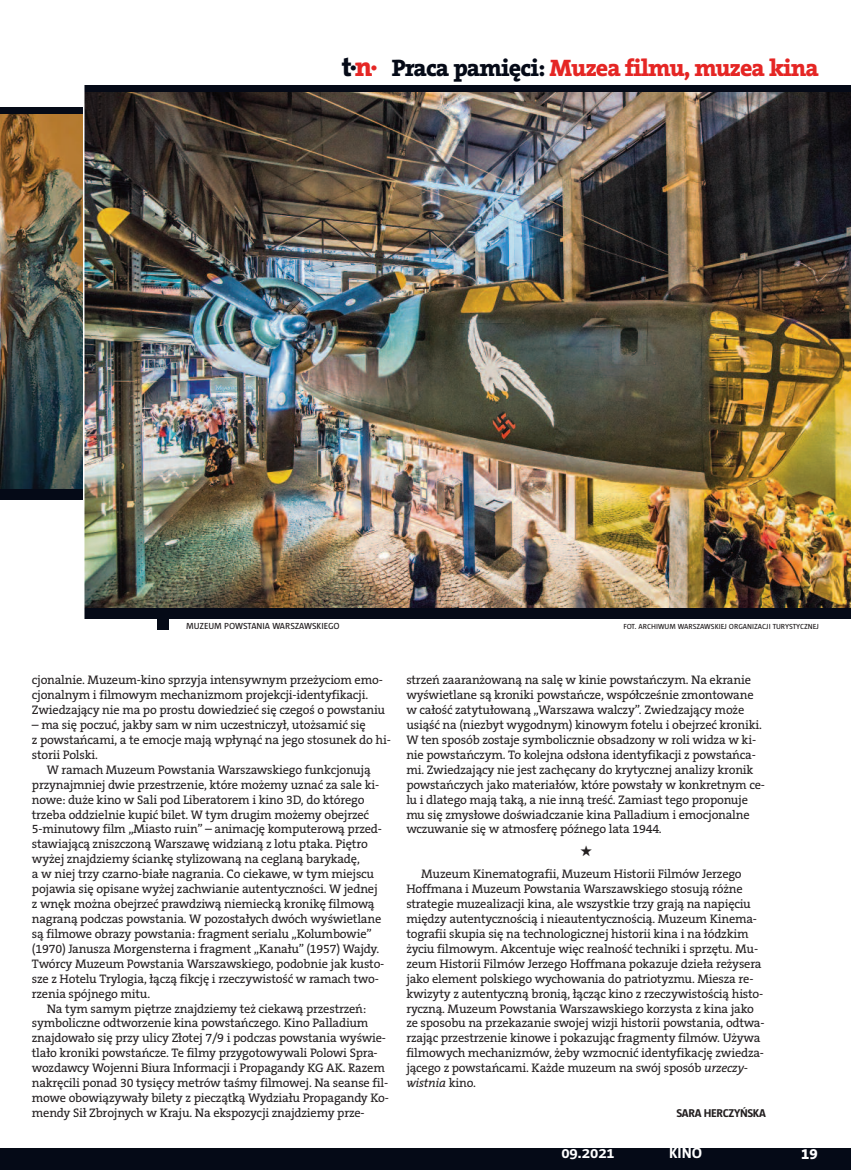
<style>
.page{position:relative;width:851px;height:1170px;background:#fff}
.page>*{position:absolute;margin:0;border:0;box-sizing:border-box;transform-origin:0 0}
.t1{font:800 24px "The Serif CE";letter-spacing:-.04em;color:#e52624}
.t2{font:700 15px "Tazzer Text East";color:#fff}
.t3{font:800 15px "The Serif CE";color:#fff}
.t4{font:12.45px/14.9px "The Serif CE";letter-spacing:-.015em;color:#231f20}
.t5{font:700 11.55px "Tazzer Text East";letter-spacing:-.03em;color:#231f20}
.t6{font:9px "Tazzer Text East";color:#231f20}
.t7{font:7.5px "Tazzer Text East";color:#231f20}
.s1{font-size:27px;color:#050a17}
.s2{font-size:27px}
.s3{color:#050a17}
.s4{font-style:italic}
</style>
<div class="page">
<div style="left:0;top:1148px;width:850px;height:21px;background:#050a17"></div>
<img style="left:0;top:113px;width:83px;height:376px">
<img style="left:84px;top:91px;width:766px;height:517px">
<div style="left:0;top:107px;width:84px;height:6px;background:#050a17"></div>
<div style="left:84px;top:85px;width:766px;height:6px;background:#050a17"></div>
<div style="left:0;top:489px;width:84px;height:11px;background:#050a17"></div>
<div style="left:84px;top:608px;width:766px;height:11px;background:#050a17"></div>
<div style="left:157px;top:618px;width:11px;height:11px;background:#050a17"></div>
<hr style="left:83px;top:70px;width:1px;height:559px;background:#fff">
<p class="t1" style="left:342px;top:55px;width:478px"><span class="s1">t·</span><span class="s2">n·</span> <span class="s3">Praca pamięci:</span> Muzea filmu, muzea kina</p>
<p class="t6" style="left:186px;top:623px;width:155px">MUZEUM POWSTANIA WARSZAWSKIEGO</p>
<p class="t7" style="left:623px;top:624px;width:197px">FOT. ARCHIWUM WARSZAWSKIEJ ORGANIZACJI TURYSTYCZNEJ</p>
<p class="t4" style="left:32px;top:673px;width:355px">cjonalnie. Muzeum-kino sprzyja intensywnym przeżyciom emo&shy;cjonalnym i filmowym mechanizmom projekcji-identyfikacji.<br>Zwiedzający nie ma po prostu dowiedzieć się czegoś o powstaniu</p>
<p class="t4" style="left:32px;top:717px;width:335px">– ma się poczuć, jakby sam w nim uczestniczył, utożsamić się</p>
<p class="t4" style="left:32px;top:732px;width:360px">z powstańcami, a te emocje mają wpłynąć na jego stosunek do hi-</p>
<p class="t4" style="left:32px;top:747px;width:67px">storii Polski.</p>
<p class="t4" style="left:47px;top:762px;width:325px">W ramach Muzeum Powstania Warszawskiego funkcjonują</p>
<p class="t4" style="left:32px;top:777px;width:349px">przynajmniej dwie przestrzenie, które możemy uznać za sale ki-</p>
<p class="t4" style="left:32px;top:792px;width:334px">nowe: duże kino w Sali pod Liberatorem i kino 3D, do którego</p>
<p class="t4" style="left:32px;top:807px;width:339px">trzeba oddzielnie kupić bilet. W tym drugim możemy obejrzeć</p>
<p class="t4" style="left:32px;top:822px;width:351px">5-minutowy film „Miasto ruin” – animację komputerową przed-</p>
<p class="t4" style="left:32px;top:837px;width:337px">stawiającą zniszczoną Warszawę widzianą z lotu ptaka. Piętro</p>
<p class="t4" style="left:32px;top:852px;width:329px">wyżej znajdziemy ściankę stylizowaną na ceglaną barykadę,</p>
<p class="t4" style="left:32px;top:867px;width:344px">a w niej trzy czarno-białe nagrania. Co ciekawe, w tym miejscu</p>
<p class="t4" style="left:32px;top:881px;width:347px">pojawia się opisane wyżej zachwianie autentyczności. W jednej</p>
<p class="t4" style="left:32px;top:896px;width:344px">z wnęk można obejrzeć prawdziwą niemiecką kronikę filmową</p>
<p class="t4" style="left:32px;top:911px;width:351px">nagraną podczas powstania. W pozostałych dwóch wyświetlane</p>
<p class="t4" style="left:32px;top:926px;width:341px">są filmowe obrazy powstania: fragment serialu „Kolumbowie”</p>
<p class="t4" style="left:32px;top:941px;width:349px">(1970) Janusza Morgensterna i fragment „Kanału” (1957) Wajdy.</p>
<p class="t4" style="left:32px;top:956px;width:354px">Twórcy Muzeum Powstania Warszawskiego, podobnie jak kusto-</p>
<p class="t4" style="left:32px;top:971px;width:348px">sze z Hotelu Trylogia, łączą fikcję i rzeczywistość w ramach two-</p>
<p class="t4" style="left:32px;top:986px;width:120px">rzenia spójnego mitu.</p>
<p class="t4" style="left:47px;top:1001px;width:321px">Na tym samym piętrze znajdziemy też ciekawą przestrzeń:</p>
<p class="t4" style="left:32px;top:1016px;width:338px">symboliczne odtworzenie kina powstańczego. Kino Palladium</p>
<p class="t4" style="left:32px;top:1031px;width:355px">znajdowało się przy ulicy Złotej 7/9 i podczas powstania wyświe-</p>
<p class="t4" style="left:32px;top:1045px;width:347px">tlało kroniki powstańcze. Te filmy przygotowywali Polowi Spra-</p>
<p class="t4" style="left:32px;top:1060px;width:354px">wozdawcy Wojenni Biura Informacji i Propagandy KG AK. Razem</p>
<p class="t4" style="left:32px;top:1075px;width:357px">nakręcili ponad 30 tysięcy metrów taśmy filmowej. Na seanse fil-</p>
<p class="t4" style="left:32px;top:1090px;width:358px">mowe obowiązywały bilety z pieczątką Wydziału Propagandy Ko-</p>
<p class="t4" style="left:32px;top:1105px;width:334px">mendy Sił Zbrojnych w Kraju. Na ekspozycji znajdziemy prze-</p>
<p class="t4" style="left:406px;top:673px;width:360px">strzeń zaaranżowaną na salę w kinie powstańczym. Na ekranie wyświetlane są kroniki powstańcze, współcześnie zmontowane w całość zatytułowaną „Warszawa walczy”. Zwiedzający może usiąść na (niezbyt wygodnym) kinowym fotelu i obejrzeć kroniki.<br>W ten sposób zostaje symbolicznie obsadzony w roli widza w ki&shy;nie powstańczym. To kolejna odsłona identyfikacji z powstańca&shy;mi. Zwiedzający nie jest zachęcany do krytycznej analizy kronik powstańczych jako materiałów, które powstały w konkretnym ce&shy;lu i dlatego mają taką, a nie inną treść. Zamiast tego proponuje mu się zmysłowe doświadczanie kina Palladium i emocjonalne wczuwanie się w atmosferę późnego lata 1944.</p>
<p class="t4" style="left:406px;top:867px;width:360px;text-indent:15px">Muzeum Kinematografii, Muzeum Historii Filmów Jerzego Hoffmana i Muzeum Powstania Warszawskiego stosują różne strategie muzealizacji kina, ale wszystkie trzy grają na napięciu między autentycznością i nieautentycznością. Muzeum Kinema&shy;tografii skupia się na technologicznej historii kina i na łódzkim życiu filmowym. Akcentuje więc realność techniki i sprzętu. Mu&shy;zeum Historii Filmów Jerzego Hoffmana pokazuje dzieła reżysera jako element polskiego wychowania do patriotyzmu. Miesza re&shy;kwizyty z autentyczną bronią, łącząc kino z rzeczywistością histo&shy;ryczną. Muzeum Powstania Warszawskiego korzysta z kina jako ze sposobu na przekazanie swojej wizji historii powstania, odtwa&shy;rzając przestrzenie kinowe i pokazując fragmenty filmów. Używa filmowych mechanizmów, żeby wzmocnić identyfikację zwiedza&shy;jącego z powstańcami. Każde muzeum na swój sposób <span class="s4">urzeczy&shy;wistnia</span> kino.</p>
<p class="t5" style="left:676px;top:1108px;width:91px">SARA HERCZYŃSKA</p>
<p class="t2" style="left:561px;top:1147px;width:55px">09.2021</p>
<p class="t2" style="left:669px;top:1147px;width:34px">KINO</p>
<p class="t3" style="left:801px;top:1145px;width:18px">19</p>
</div>
